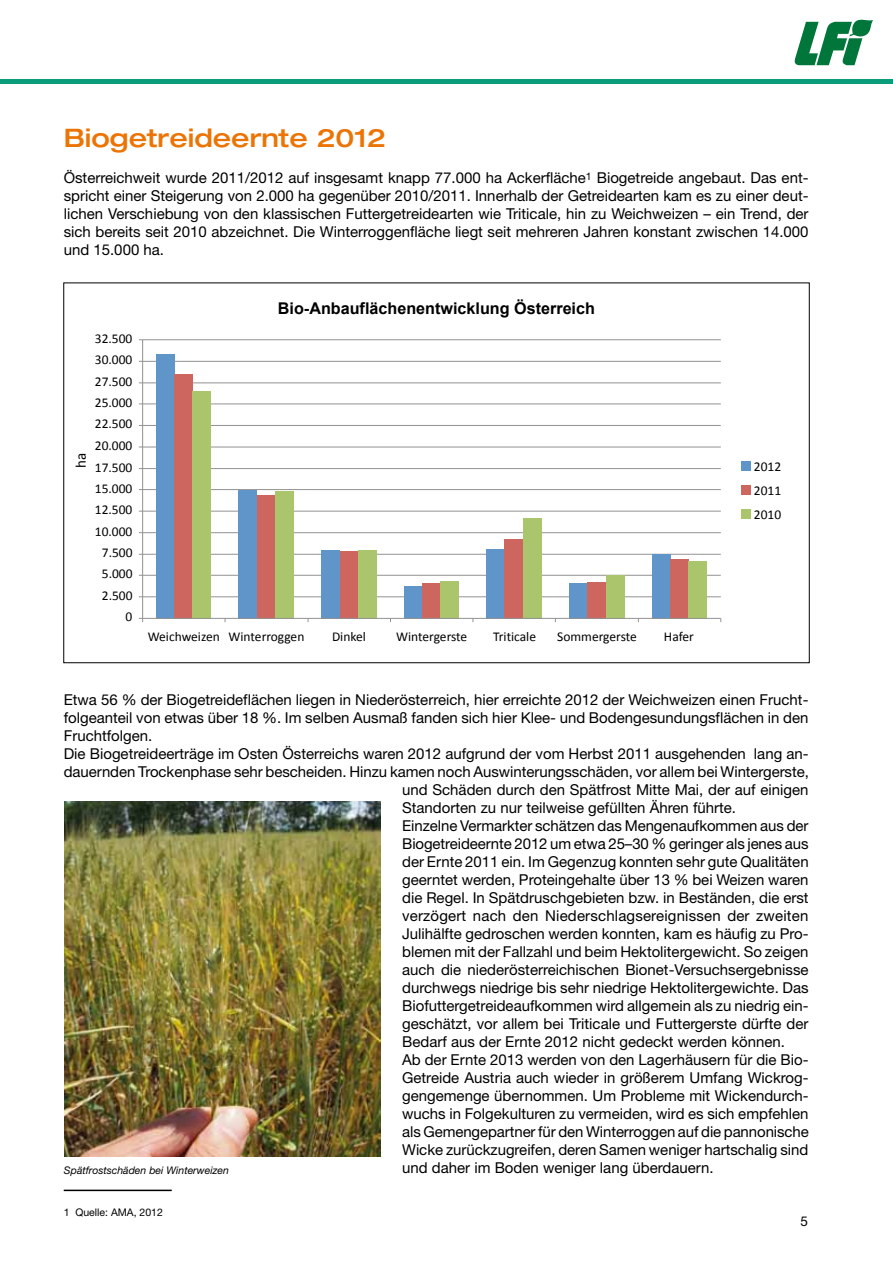
<style>
.page{position:relative;width:893px;height:1263px;background:#fff}
.page>*{position:absolute;margin:0;border:0;box-sizing:border-box;transform-origin:0 0}
.t1{font:500 expanded 25.5px "Helvetica Neue";color:#ec7405}
.t2{font:700 16.2px "Arial";color:#000}
.t3{font:15px/18px "Helvetica Neue";color:#000;text-align:justify}
.t4{font:15px "Calibri";color:#000}
.t5{font:13.5px/24px "Calibri";color:#000;text-align:justify}
.t6{font:13.5px "Helvetica Neue";color:#000}
.t7{font:italic 10.5px "Helvetica Neue";color:#000}
.t8{font:10.5px "Helvetica Neue";color:#000}
</style>
<div class="page">
<div style="left:0;top:79px;width:893px;height:5px;background:#099d7b"></div>
<svg style="left:794px;top:19px;width:79px;height:46px"></svg>
<hr style="left:64px;top:1189px;width:108px;height:2px;background:#000">
<hr style="left:143px;top:596px;width:577px;height:1px;background:#929292">
<hr style="left:143px;top:575px;width:577px;height:1px;background:#929292">
<hr style="left:143px;top:554px;width:577px;height:1px;background:#929292">
<hr style="left:143px;top:532px;width:577px;height:1px;background:#929292">
<hr style="left:143px;top:511px;width:577px;height:1px;background:#929292">
<hr style="left:143px;top:489px;width:577px;height:1px;background:#929292">
<hr style="left:143px;top:468px;width:577px;height:1px;background:#929292">
<hr style="left:143px;top:447px;width:577px;height:1px;background:#929292">
<hr style="left:143px;top:425px;width:577px;height:1px;background:#929292">
<hr style="left:143px;top:404px;width:577px;height:1px;background:#929292">
<hr style="left:143px;top:383px;width:577px;height:1px;background:#929292">
<hr style="left:143px;top:361px;width:577px;height:1px;background:#929292">
<hr style="left:143px;top:339px;width:577px;height:1px;background:#929292">
<div style="left:156px;top:354px;width:18px;height:265px;background:#6095c9"></div>
<div style="left:239px;top:490px;width:18px;height:129px;background:#6095c9"></div>
<div style="left:321px;top:550px;width:19px;height:69px;background:#6095c9"></div>
<div style="left:404px;top:586px;width:18px;height:33px;background:#6095c9"></div>
<div style="left:486px;top:549px;width:19px;height:70px;background:#6095c9"></div>
<div style="left:569px;top:584px;width:18px;height:35px;background:#6095c9"></div>
<div style="left:652px;top:555px;width:18px;height:64px;background:#6095c9"></div>
<div style="left:174px;top:375px;width:19px;height:244px;background:#cd665f"></div>
<div style="left:257px;top:495px;width:19px;height:124px;background:#cd665f"></div>
<div style="left:340px;top:551px;width:18px;height:68px;background:#cd665f"></div>
<div style="left:422px;top:583px;width:19px;height:36px;background:#cd665f"></div>
<div style="left:505px;top:540px;width:18px;height:79px;background:#cd665f"></div>
<div style="left:587px;top:582px;width:19px;height:37px;background:#cd665f"></div>
<div style="left:670px;top:559px;width:18px;height:60px;background:#cd665f"></div>
<div style="left:193px;top:391px;width:18px;height:228px;background:#aac56c"></div>
<div style="left:276px;top:492px;width:18px;height:127px;background:#aac56c"></div>
<div style="left:358px;top:550px;width:18px;height:69px;background:#aac56c"></div>
<div style="left:441px;top:582px;width:18px;height:37px;background:#aac56c"></div>
<div style="left:523px;top:518px;width:18px;height:101px;background:#aac56c"></div>
<div style="left:606px;top:575px;width:18px;height:44px;background:#aac56c"></div>
<div style="left:688px;top:561px;width:19px;height:58px;background:#aac56c"></div>
<hr style="left:142px;top:340px;width:1px;height:278px;background:#929292">
<hr style="left:143px;top:618px;width:578px;height:1px;background:#929292">
<div style="left:741px;top:462px;width:10px;height:9px;background:#6095c9"></div>
<div style="left:741px;top:485px;width:10px;height:10px;background:#cd665f"></div>
<div style="left:741px;top:509px;width:10px;height:10px;background:#aac56c"></div>
<img style="left:64px;top:801px;width:317px;height:356px">
<h1 class="t1" style="left:64px;top:122px;width:324px">Biogetreideernte 2012</h1>
<p class="t3" style="left:64px;top:169px;width:746px">Österreichweit wurde 2011/2012 auf insgesamt knapp 77.000 ha Ackerfläche<sup>1</sup> Biogetreide angebaut. Das ent&shy;spricht einer Steigerung von 2.000 ha gegenüber 2010/2011. Innerhalb der Getreidearten kam es zu einer deut&shy;lichen Verschiebung von den klassischen Futtergetreidearten wie Triticale, hin zu Weichweizen – ein Trend, der sich bereits seit 2010 abzeichnet. Die Winterroggenfläche liegt seit mehreren Jahren konstant zwischen 14.000 und 15.000 ha.</p>
<p class="t4" style="left:72px;top:468px;width:17px;rotate:-90deg">ha</p>
<p class="t5" style="left:95px;top:327px;width:39px">32.500</p>
<p class="t5" style="left:95px;top:349px;width:39px">30.000</p>
<p class="t5" style="left:95px;top:370px;width:39px">27.500</p>
<p class="t5" style="left:95px;top:392px;width:39px">25.000</p>
<p class="t5" style="left:95px;top:413px;width:39px">22.500</p>
<p class="t5" style="left:95px;top:435px;width:39px">20.000</p>
<p class="t5" style="left:95px;top:456px;width:39px">17.500</p>
<p class="t5" style="left:95px;top:477px;width:39px">15.000</p>
<p class="t5" style="left:95px;top:499px;width:39px">12.500</p>
<p class="t5" style="left:95px;top:520px;width:39px">10.000</p>
<p class="t5" style="left:102px;top:542px;width:32px">7.500</p>
<p class="t5" style="left:102px;top:563px;width:32px">5.000</p>
<p class="t5" style="left:102px;top:584px;width:32px">2.500</p>
<p class="t5" style="left:126px;top:606px;width:8px">0</p>
<p class="t2" style="left:278px;top:300px;width:319px">Bio-Anbauflächenentwicklung Österreich</p>
<p class="t5" style="left:148px;top:625px;width:158px">Weichweizen Winterroggen</p>
<p class="t5" style="left:332px;top:625px;width:35px">Dinkel</p>
<p class="t5" style="left:396px;top:625px;width:73px">Wintergerste</p>
<p class="t5" style="left:493px;top:625px;width:44px">Triticale</p>
<p class="t5" style="left:557px;top:625px;width:81px">Sommergerste</p>
<p class="t5" style="left:664px;top:625px;width:31px">Hafer</p>
<p class="t5" style="left:754px;top:456px;width:29px">2012<br>2011<br>2010</p>
<p class="t3" style="left:64px;top:691px;width:746px">Etwa 56 % der Biogetreideflächen liegen in Niederösterreich, hier erreichte 2012 der Weichweizen einen Frucht-</p>
<p class="t3" style="left:64px;top:709px;width:746px">folgeanteil von etwas über 18 %. Im selben Ausmaß fanden sich hier Klee- und Bodengesundungsflächen in den</p>
<p class="t3" style="left:64px;top:727px;width:90px">Fruchtfolgen.</p>
<p class="t3" style="left:64px;top:745px;width:746px">Die Biogetreideerträge im Osten Österreichs waren 2012 aufgrund der vom Herbst 2011 ausgehenden lang an-</p>
<p class="t3" style="left:64px;top:763px;width:747px">dauernden Trockenphase sehr bescheiden. Hinzu kamen noch Auswinterungsschäden, vor allem bei Wintergerste,</p>
<p class="t3" style="left:402px;top:781px;width:408px">und Schäden durch den Spätfrost Mitte Mai, der auf einigen</p>
<p class="t3" style="left:402px;top:799px;width:335px">Standorten zu nur teilweise gefüllten Ähren führte.</p>
<p class="t3" style="left:402px;top:817px;width:408px">Einzelne Vermarkter schätzen das Mengenaufkommen aus der</p>
<p class="t3" style="left:402px;top:835px;width:408px">Biogetreideernte 2012 um etwa 25–30 % geringer als jenes aus</p>
<p class="t3" style="left:402px;top:853px;width:408px">der Ernte 2011 ein. Im Gegenzug konnten sehr gute Qualitäten</p>
<p class="t3" style="left:402px;top:871px;width:408px">geerntet werden, Proteingehalte über 13 % bei Weizen waren</p>
<p class="t3" style="left:402px;top:889px;width:408px">die Regel. In Spätdruschgebieten bzw. in Beständen, die erst</p>
<p class="t3" style="left:402px;top:907px;width:408px">verzögert nach den Niederschlagsereignissen der zweiten</p>
<p class="t3" style="left:402px;top:925px;width:408px">Julihälfte gedroschen werden konnten, kam es häufig zu Pro-</p>
<p class="t3" style="left:402px;top:943px;width:408px">blemen mit der Fallzahl und beim Hektolitergewicht. So zeigen</p>
<p class="t3" style="left:402px;top:961px;width:408px">auch die niederösterreichischen Bionet-Versuchsergebnisse</p>
<p class="t3" style="left:402px;top:979px;width:408px">durchwegs niedrige bis sehr niedrige Hektolitergewichte. Das</p>
<p class="t3" style="left:402px;top:997px;width:408px">Biofuttergetreideaufkommen wird allgemein als zu niedrig ein-</p>
<p class="t3" style="left:402px;top:1015px;width:408px">geschätzt, vor allem bei Triticale und Futtergerste dürfte der</p>
<p class="t3" style="left:402px;top:1033px;width:384px">Bedarf aus der Ernte 2012 nicht gedeckt werden können.</p>
<p class="t3" style="left:402px;top:1051px;width:408px">Ab der Ernte 2013 werden von den Lagerhäusern für die Bio-</p>
<p class="t3" style="left:402px;top:1069px;width:408px">Getreide Austria auch wieder in größerem Umfang Wickrog-</p>
<p class="t3" style="left:402px;top:1087px;width:408px">gengemenge übernommen. Um Probleme mit Wickendurch-</p>
<p class="t3" style="left:402px;top:1105px;width:408px">wuchs in Folgekulturen zu vermeiden, wird es sich empfehlen</p>
<p class="t3" style="left:402px;top:1123px;width:408px">als Gemengepartner für den Winterroggen auf die pannonische</p>
<p class="t3" style="left:402px;top:1141px;width:408px">Wicke zurückzugreifen, deren Samen weniger hartschalig sind</p>
<p class="t3" style="left:402px;top:1159px;width:313px">und daher im Boden weniger lang überdauern.</p>
<p class="t8" style="left:64px;top:1205px;width:101px">1 Quelle: AMA, 2012</p>
<p class="t7" style="left:64px;top:1163px;width:166px">Spätfrostschäden bei Winterweizen</p>
<p class="t6" style="left:800px;top:1213px;width:9px">5</p>
</div>
